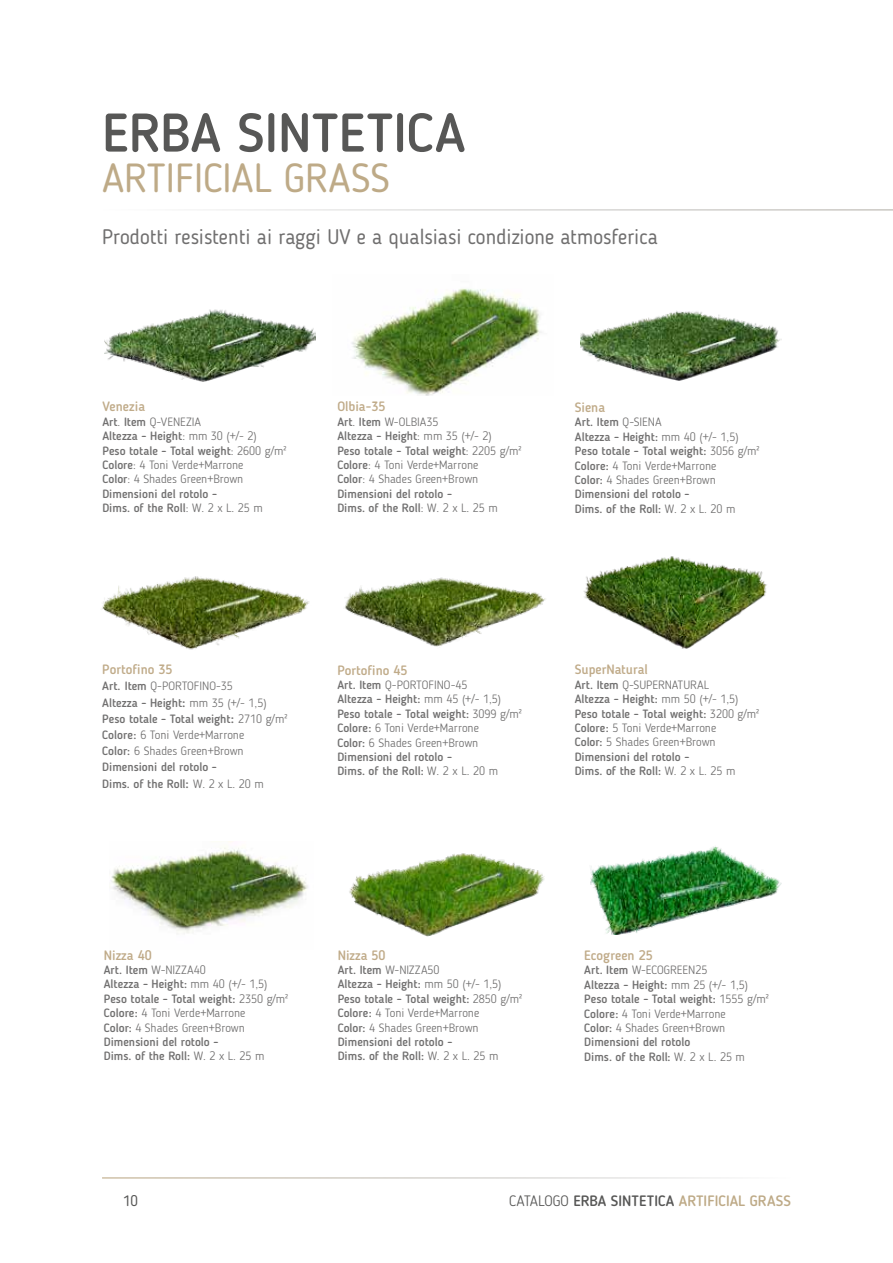
<style>
.page{position:relative;width:893px;height:1263px;background:#fff}
.page>*{position:absolute;margin:0;border:0;box-sizing:border-box;transform-origin:0 0}
.t1{font:500 54px "Blogger Sans";color:#575756}
.t2{font:40.5px "Blogger Sans";color:#beaa87}
.t3{font:21px "Blogger Sans";color:#706f6f}
.t4{font:500 15px "Blogger Sans";color:#beaa87}
.t5{font:15px "Blogger Sans";color:#575756}
.t6{font:500 13.5px "Blogger Sans";color:#c0ab89}
.t7{font:500 12px/14.4px "Blogger Sans";color:#706f6f}
.s1{font-weight:300}
.s2{font-size:13.5px}
.s3{font-weight:300;color:#575756}
.s4{color:#575756}
</style>
<div class="page">
<img style="left:345px;top:577px;width:201px;height:70px">
<img style="left:583px;top:556px;width:184px;height:93px">
<img style="left:580px;top:311px;width:201px;height:70px">
<img style="left:105px;top:309px;width:210px;height:73px">
<img style="left:102px;top:576px;width:207px;height:74px">
<img style="left:111px;top:841px;width:197px;height:93px">
<img style="left:351px;top:288px;width:191px;height:107px">
<img style="left:349px;top:853px;width:196px;height:84px">
<img style="left:590px;top:846px;width:192px;height:89px">
<h1 class="t1" style="left:102px;top:100px;width:365px">ERBA SINTETICA</h1>
<h2 class="t2" style="left:102px;top:154px;width:290px">ARTIFICIAL GRASS</h2>
<h3 class="t3" style="left:102px;top:224px;width:557px">Prodotti resistenti ai raggi UV e a qualsiasi condizione atmosferica</h3>
<p class="t6" style="left:102px;top:399px;width:44px">Venezia</p>
<p class="t7" style="left:102px;top:414px;width:186px">Art<span class="s1">.</span> Item <span class="s1">Q-VENEZIA<br></span>Altezza - Height<span class="s1">: mm 30 (+/- 2)<br></span>Peso totale - Total weight<span class="s1">: 2600 g/m²<br></span>Colore<span class="s1">: 4 Toni Verde+Marrone<br></span>Color<span class="s1">: 4 Shades Green+Brown<br></span>Dimensioni del rotolo -<br>Dims. of the Roll<span class="s1">: W. 2 x L. 25 m</span></p>
<p class="t6" style="left:337px;top:399px;width:50px">Olbia-35</p>
<p class="t7" style="left:337px;top:414px;width:186px">Art<span class="s1">.</span> Item <span class="s1">W-OLBIA35<br></span>Altezza - Height<span class="s1">: mm 35 (+/- 2)<br></span>Peso totale - Total weight<span class="s1">: 2205 g/m²<br></span>Colore<span class="s1">: 4 Toni Verde+Marrone<br></span>Color<span class="s1">: 4 Shades Green+Brown<br></span>Dimensioni del rotolo -<br>Dims. of the Roll<span class="s1">: W. 2 x L. 25 m</span></p>
<p class="t6" style="left:575px;top:399px;width:32px">Siena</p>
<p class="t7" style="left:575px;top:415px;width:186px">Art. Item <span class="s1">Q-SIENA<br></span>Altezza - Height: <span class="s1">mm 40 (+/- 1,5)<br></span>Peso totale - Total weight: <span class="s1">3056 g/m²<br></span>Colore: <span class="s1">4 Toni Verde+Marrone<br></span>Color: <span class="s1">4 Shades Green+Brown<br></span>Dimensioni del rotolo -<br>Dims. of the Roll: <span class="s1">W. 2 x L. 20 m</span></p>
<p class="t6" style="left:102px;top:661px;width:72px">Portofino 35</p>
<p class="t7" style="left:102px;top:678px;width:187px;line-height:16.2px">Art. Item <span class="s1">Q-PORTOFINO-35<br></span>Altezza - Height<span class="s2">:</span> <span class="s1">mm 35 (+/- 1,5)<br></span>Peso totale - Total weight<span class="s2">:</span> <span class="s1">2710 g/m²<br></span>Colore: <span class="s1">6 Toni Verde+Marrone<br></span>Color: <span class="s1">6 Shades Green+Brown<br></span>Dimensioni del rotolo -<br>Dims. of the Roll<span class="s2">:</span> <span class="s1">W. 2 x L. 20 m</span></p>
<p class="t6" style="left:337px;top:662px;width:72px">Portofino 45</p>
<p class="t7" style="left:337px;top:677px;width:186px">Art. Item <span class="s1">Q-PORTOFINO-45<br></span>Altezza - Height: <span class="s1">mm 45 (+/- 1,5)<br></span>Peso totale - Total weight: <span class="s1">3099 g/m²<br></span>Colore: <span class="s1">6 Toni Verde+Marrone<br></span>Color: <span class="s1">6 Shades Green+Brown<br></span>Dimensioni del rotolo -<br>Dims. of the Roll: <span class="s1">W. 2 x L. 20 m</span></p>
<p class="t6" style="left:575px;top:661px;width:75px">SuperNatural</p>
<p class="t7" style="left:575px;top:677px;width:186px">Art. Item <span class="s1">Q-SUPERNATURAL<br></span>Altezza - Height: <span class="s1">mm 50 (+/- 1,5)<br></span>Peso totale - Total weight: <span class="s1">3200 g/m²<br></span>Colore: <span class="s1">5 Toni Verde+Marrone<br></span>Color: <span class="s1">5 Shades Green+Brown<br></span>Dimensioni del rotolo -<br>Dims. of the Roll: <span class="s1">W. 2 x L. 25 m</span></p>
<p class="t6" style="left:104px;top:947px;width:49px">Nizza 40</p>
<p class="t7" style="left:104px;top:962px;width:186px">Art. Item <span class="s1">W-NIZZA40<br></span>Altezza - Height: <span class="s1">mm 40 (+/- 1,5)<br></span>Peso totale - Total weight: <span class="s1">2350 g/m²<br></span>Colore: <span class="s1">4 Toni Verde+Marrone<br></span>Color: <span class="s1">4 Shades Green+Brown<br></span>Dimensioni del rotolo -<br>Dims. of the Roll: <span class="s1">W. 2 x L. 25 m</span></p>
<p class="t6" style="left:338px;top:947px;width:49px">Nizza 50</p>
<p class="t7" style="left:338px;top:962px;width:186px">Art. Item <span class="s1">W-NIZZA50<br></span>Altezza - Height: <span class="s1">mm 50 (+/- 1,5)<br></span>Peso totale - Total weight: <span class="s1">2850 g/m²<br></span>Colore: <span class="s1">4 Toni Verde+Marrone<br></span>Color: <span class="s1">4 Shades Green+Brown<br></span>Dimensioni del rotolo -<br>Dims. of the Roll: <span class="s1">W. 2 x L. 25 m</span></p>
<p class="t6" style="left:584px;top:947px;width:70px">Ecogreen 25</p>
<p class="t7" style="left:584px;top:963px;width:186px">Art. Item <span class="s1">W-ECOGREEN25<br></span>Altezza - Height: <span class="s1">mm 25 (+/- 1,5)<br></span>Peso totale - Total weight: <span class="s1">1555 g/m²<br></span>Colore: <span class="s1">4 Toni Verde+Marrone<br></span>Color: <span class="s1">4 Shades Green+Brown<br></span>Dimensioni del rotolo<br>Dims. of the Roll: <span class="s1">W. 2 x L. 25 m</span></p>
<p class="t5" style="left:123px;top:1192px;width:16px">10</p>
<p class="t4" style="left:509px;top:1192px;width:283px"><span class="s3">CATALOGO</span> <span class="s4">ERBA SINTETICA</span> ARTIFICIAL GRASS</p>
</div>
